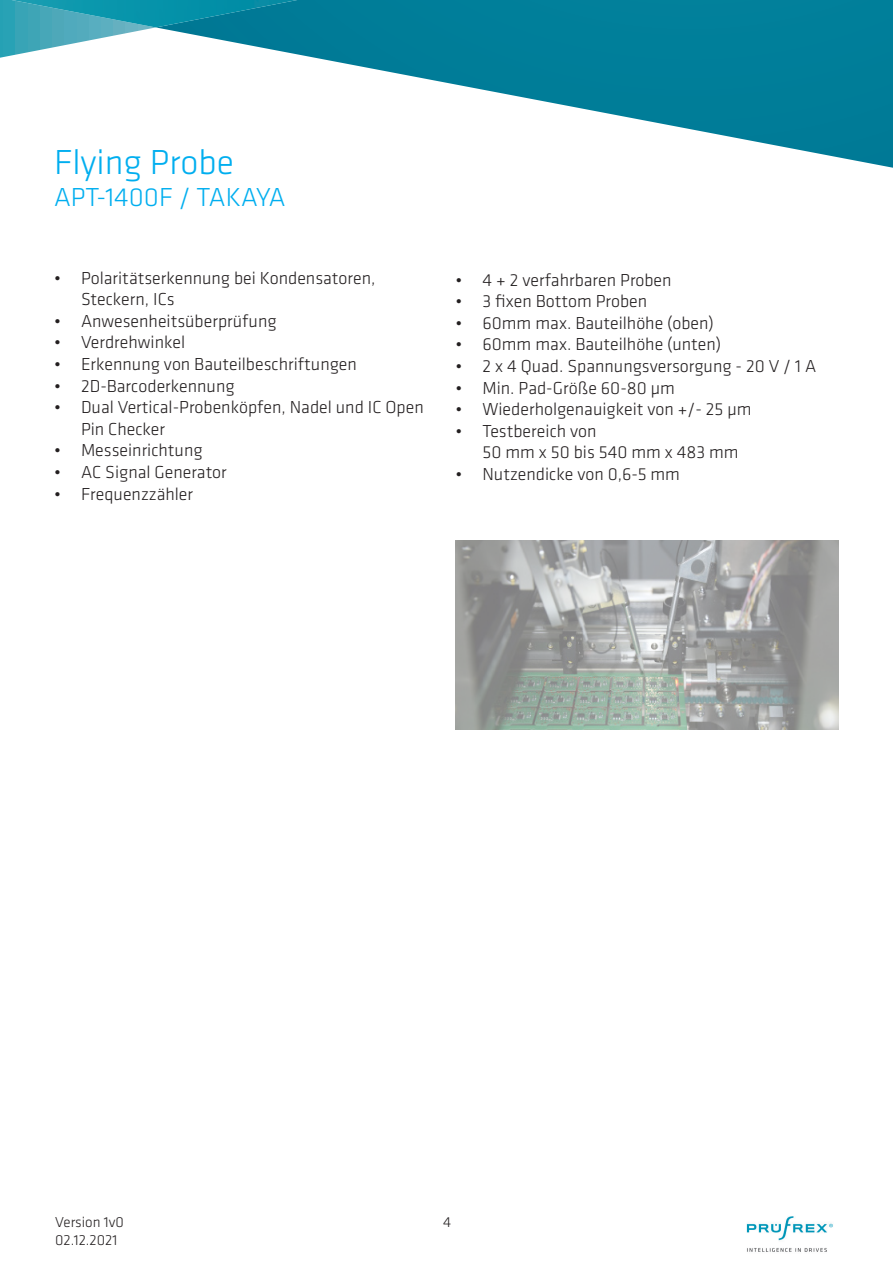
<style>
.page{position:relative;width:893px;height:1263px;background:#fff}
.page>*{position:absolute;margin:0;border:0;box-sizing:border-box;transform-origin:0 0}
.t1{font:300 36px "Klavika Basic";color:#00aeef}
.t2{font:300 27px "Klavika Basic";color:#00aeef}
.t3{font:300 18px/21.6px "Klavika Basic";color:#231f20}
.t4{font:300 15px/18px "Klavika Basic";color:#231f20}
</style>
<div class="page">
<svg style="left:156px;top:0;width:737px;height:168px"></svg>
<svg style="left:0;top:0;width:156px;height:58px"></svg>
<img style="left:12px;top:0;width:285px;height:27px">
<img style="left:746px;top:1216px;width:87px;height:36px">
<img style="left:455px;top:540px;width:384px;height:189px">
<p class="t1" style="left:54px;top:140px;width:181px">Flying Probe</p>
<p class="t2" style="left:54px;top:181px;width:233px">APT-1400F / TAKAYA</p>
<p class="t3" style="left:81px;top:267px;width:296px;text-indent:-27px">• Polaritätserkennung bei Kondensatoren,<br>Steckern, ICs</p>
<p class="t3" style="left:54px;top:310px;width:224px">• Anwesenheitsüberprüfung</p>
<p class="t3" style="left:54px;top:331px;width:133px">• Verdrehwinkel</p>
<p class="t3" style="left:54px;top:353px;width:304px">• Erkennung von Bauteilbeschriftungen</p>
<p class="t3" style="left:54px;top:375px;width:182px">• 2D-Barcoderkennung</p>
<p class="t3" style="left:81px;top:396px;width:344px;text-indent:-27px">• Dual Vertical-Probenköpfen, Nadel und IC Open<br>Pin Checker</p>
<p class="t3" style="left:54px;top:439px;width:150px">• Messeinrichtung</p>
<p class="t3" style="left:54px;top:461px;width:174px">• AC Signal Generator</p>
<p class="t3" style="left:54px;top:483px;width:141px">• Frequenzzähler</p>
<p class="t3" style="left:455px;top:269px;width:218px">• 4 + 2 verfahrbaren Proben</p>
<p class="t3" style="left:455px;top:290px;width:193px">• 3 fixen Bottom Proben</p>
<p class="t3" style="left:455px;top:312px;width:260px">• 60mm max. Bauteilhöhe (oben)</p>
<p class="t3" style="left:455px;top:333px;width:267px">• 60mm max. Bauteilhöhe (unten)</p>
<p class="t3" style="left:455px;top:355px;width:362px">• 2 x 4 Quad. Spannungsversorgung - 20 V / 1 A</p>
<p class="t3" style="left:455px;top:377px;width:221px">• Min. Pad-Größe 60-80 μm</p>
<p class="t3" style="left:455px;top:398px;width:298px">• Wiederholgenauigkeit von +/- 25 μm</p>
<p class="t3" style="left:482px;top:420px;width:258px;text-indent:-27px">• Testbereich von<br>50 mm x 50 bis 540 mm x 483 mm</p>
<p class="t3" style="left:455px;top:463px;width:226px">• Nutzendicke von 0,6-5 mm</p>
<p class="t4" style="left:55px;top:1213px;width:70px">Version 1v0<br>02.12.2021</p>
<p class="t4" style="left:443px;top:1213px;width:10px">4</p>
</div>
